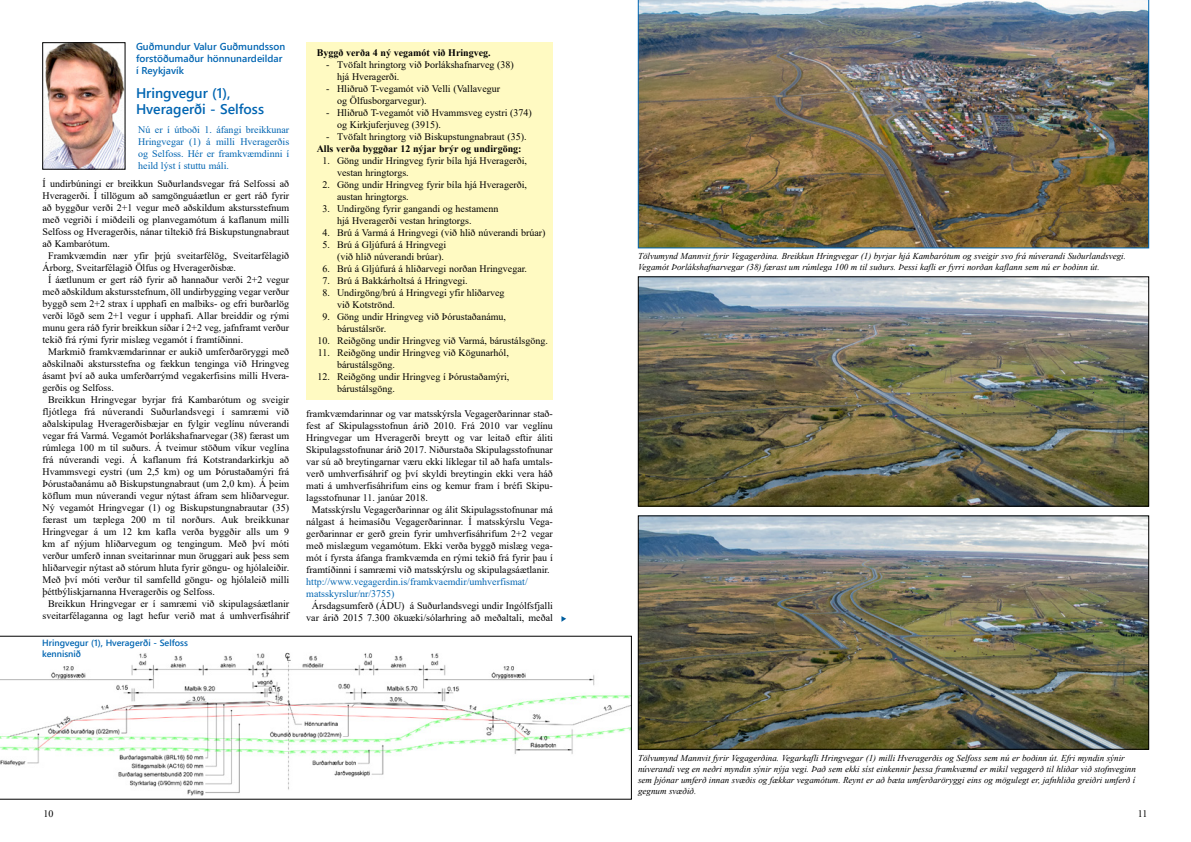
<style>
.page{position:relative;width:1191px;height:842px;background:#fff}
.page>*{position:absolute;margin:0;border:0;box-sizing:border-box;transform-origin:0 0}
.t1{font:600 14px/16.8px "Segoe UI";color:#0065b2}
.t2{font:10px/12px "Times New Roman";color:#000}
.t3{font:10px/12px "Times New Roman";color:#0065b2;text-align:justify}
.t4{font:700 10px "Times New Roman";color:#000}
.t5{font:600 10px/12px "Segoe UI";color:#0065b2}
.t6{font:italic 9px/11px "Times New Roman";color:#000}
.t7{font:600 9px/10.8px "Segoe UI";color:#0065b2}
</style>
<div class="page">
<div style="left:306px;top:43px;width:247px;height:357px;background:#fffac2"></div>
<img style="left:45px;top:45px;width:78px;height:122px">
<svg style="left:0;top:636px;width:631px;height:163px"></svg>
<img style="left:640px;top:279px;width:507px;height:225px">
<div style="left:638px;top:277px;width:511px;height:229px;border:1px solid #000"></div>
<img style="left:640px;top:518px;width:507px;height:229px">
<div style="left:638px;top:516px;width:511px;height:233px;border:1px solid #000"></div>
<img style="left:638px;top:0;width:511px;height:248px">
<svg style="left:561px;top:616px;width:5px;height:6px"></svg>
<p class="t5" style="left:136px;top:40px;width:151px">Guðmundur Valur Guðmundsson forstöðumaður hönnunardeildar í Reykjavík</p>
<h1 class="t1" style="left:136px;top:84px;width:130px">Hringvegur (1),<br>Hveragerði - Selfoss</h1>
<p class="t3" style="left:138px;top:123px;width:152px">Nú er í útboði 1. áfangi breikkunar Hringvegar (1) á milli Hveragerðis og Selfoss. Hér er framkvæmdinni í heild lýst í stuttu máli.</p>
<p class="t2" style="left:43px;top:177px;width:248px">Í undirbúningi er breikkun Suðurlandsvegar frá Selfossi að</p>
<p class="t2" style="left:43px;top:189px;width:248px">Hveragerði. Í tillögum að samgönguáætlun er gert ráð fyrir</p>
<p class="t2" style="left:43px;top:201px;width:248px">að byggður verði 2+1 vegur með aðskildum akstursstefnum</p>
<p class="t2" style="left:43px;top:213px;width:248px">með vegriði í miðdeili og planvegamótum á kaflanum milli</p>
<p class="t2" style="left:43px;top:225px;width:248px">Selfoss og Hveragerðis, nánar tiltekið frá Biskupstungnabraut</p>
<p class="t2" style="left:43px;top:237px;width:69px">að Kambarótum.</p>
<p class="t2" style="left:48px;top:249px;width:242px">Framkvæmdin nær yfir þrjú sveitarfélög, Sveitarfélagið</p>
<p class="t2" style="left:43px;top:261px;width:195px">Árborg, Sveitarfélagið Ölfus og Hveragerðisbæ.</p>
<p class="t2" style="left:48px;top:273px;width:242px">Í áætlunum er gert ráð fyrir að hannaður verði 2+2 vegur</p>
<p class="t2" style="left:43px;top:285px;width:248px">með aðskildum akstursstefnum, öll undirbygging vegar verður</p>
<p class="t2" style="left:43px;top:297px;width:248px">byggð sem 2+2 strax í upphafi en malbiks- og efri burðarlög</p>
<p class="t2" style="left:43px;top:309px;width:248px">verði lögð sem 2+1 vegur í upphafi. Allar breiddir og rými</p>
<p class="t2" style="left:43px;top:321px;width:248px">munu gera ráð fyrir breikkun síðar í 2+2 veg, jafnframt verður</p>
<p class="t2" style="left:43px;top:333px;width:202px">tekið frá rými fyrir mislæg vegamót í framtíðinni.</p>
<p class="t2" style="left:48px;top:345px;width:242px">Markmið framkvæmdarinnar er aukið umferðaröryggi með</p>
<p class="t2" style="left:43px;top:357px;width:248px">aðskilnaði akstursstefna og fækkun tenginga við Hringveg</p>
<p class="t2" style="left:43px;top:369px;width:247px">ásamt því að auka umferðarrýmd vegakerfisins milli Hvera-</p>
<p class="t2" style="left:43px;top:381px;width:73px">gerðis og Selfoss.</p>
<p class="t2" style="left:48px;top:393px;width:242px">Breikkun Hringvegar byrjar frá Kambarótum og sveigir</p>
<p class="t2" style="left:43px;top:405px;width:248px">fljótlega frá núverandi Suðurlandsvegi í samræmi við</p>
<p class="t2" style="left:43px;top:417px;width:248px">aðalskipulag Hveragerðisbæjar en fylgir veglínu núverandi</p>
<p class="t2" style="left:43px;top:429px;width:248px">vegar frá Varmá. Vegamót Þorlákshafnarvegar (38) færast um</p>
<p class="t2" style="left:43px;top:441px;width:248px">rúmlega 100 m til suðurs. Á tveimur stöðum víkur veglína</p>
<p class="t2" style="left:43px;top:453px;width:248px">frá núverandi vegi. Á kaflanum frá Kotstrandarkirkju að</p>
<p class="t2" style="left:43px;top:465px;width:248px">Hvammsvegi eystri (um 2,5 km) og um Þórustaðamýri frá</p>
<p class="t2" style="left:43px;top:477px;width:248px">Þórustaðanámu að Biskupstungnabraut (um 2,0 km). Á þeim</p>
<p class="t2" style="left:43px;top:489px;width:248px">köflum mun núverandi vegur nýtast áfram sem hliðarvegur.</p>
<p class="t2" style="left:43px;top:501px;width:248px">Ný vegamót Hringvegar (1) og Biskupstungnabrautar (35)</p>
<p class="t2" style="left:43px;top:513px;width:248px">færast um tæplega 200 m til norðurs. Auk breikkunar</p>
<p class="t2" style="left:43px;top:525px;width:248px">Hringvegar á um 12 km kafla verða byggðir alls um 9</p>
<p class="t2" style="left:43px;top:537px;width:248px">km af nýjum hliðarvegum og tengingum. Með því móti</p>
<p class="t2" style="left:43px;top:549px;width:248px">verður umferð innan sveitarinnar mun öruggari auk þess sem</p>
<p class="t2" style="left:43px;top:561px;width:248px">hliðarvegir nýtast að stórum hluta fyrir göngu- og hjólaleiðir.</p>
<p class="t2" style="left:43px;top:573px;width:248px">Með því móti verður til samfelld göngu- og hjólaleið milli</p>
<p class="t2" style="left:43px;top:585px;width:174px">þéttbýliskjarnanna Hveragerðis og Selfoss.</p>
<p class="t2" style="left:48px;top:597px;width:242px">Breikkun Hringvegar er í samræmi við skipulagsáætlanir</p>
<p class="t2" style="left:43px;top:609px;width:248px">sveitarfélaganna og lagt hefur verið mat á umhverfisáhrif</p>
<p class="t7" style="left:42px;top:637px;width:147px">Hringvegur (1), Hveragerði - Selfoss kennisnið</p>
<p class="t4" style="left:317px;top:46px;width:175px">Byggð verða 4 ný vegamót við Hringveg.</p>
<p class="t2" style="left:337px;top:59px;width:178px;text-indent:-11px">- Tvöfalt hringtorg við Þorlákshafnarveg (38) hjá Hveragerði.</p>
<p class="t2" style="left:337px;top:83px;width:165px;text-indent:-11px">- Hliðruð T-vegamót við Velli (Vallavegur og Ölfusborgarvegur).</p>
<p class="t2" style="left:337px;top:107px;width:196px;text-indent:-11px">- Hliðruð T-vegamót við Hvammsveg eystri (374) og Kirkjuferjuveg (3915).</p>
<p class="t2" style="left:326px;top:131px;width:202px">- Tvöfalt hringtorg við Biskupstungnabraut (35).</p>
<p class="t4" style="left:317px;top:142px;width:206px">Alls verða byggðar 12 nýjar brýr og undirgöng:</p>
<p class="t2" style="left:337px;top:155px;width:192px;text-indent:-14px">1. Göng undir Hringveg fyrir bíla hjá Hveragerði, vestan hringtorgs.</p>
<p class="t2" style="left:337px;top:179px;width:192px;text-indent:-14px">2. Göng undir Hringveg fyrir bíla hjá Hveragerði, austan hringtorgs.</p>
<p class="t2" style="left:337px;top:203px;width:163px;text-indent:-14px">3. Undirgöng fyrir gangandi og hestamenn hjá Hveragerði vestan hringtorgs.</p>
<p class="t2" style="left:322px;top:227px;width:224px">4. Brú á Varmá á Hringvegi (við hlið núverandi brúar)</p>
<p class="t2" style="left:322px;top:239px;width:125px;text-align:right">5. Brú á Gljúfurá á Hringvegi (við hlið núverandi brúar).</p>
<p class="t2" style="left:322px;top:263px;width:206px">6. Brú á Gljúfurá á hliðarvegi norðan Hringvegar.</p>
<p class="t2" style="left:322px;top:275px;width:147px">7. Brú á Bakkárholtsá á Hringvegi.</p>
<p class="t2" style="left:337px;top:287px;width:169px;text-indent:-14px">8. Undirgöng/brú á Hringvegi yfir hliðarveg við Kotströnd.</p>
<p class="t2" style="left:337px;top:311px;width:171px;text-indent:-14px">9. Göng undir Hringveg við Þórustaðanámu, bárustálsrör.</p>
<p class="t2" style="left:317px;top:335px;width:232px">10. Reiðgöng undir Hringveg við Varmá, bárustálsgöng.</p>
<p class="t2" style="left:337px;top:347px;width:173px;text-indent:-19px">11. Reiðgöng undir Hringveg við Kögunarhól, bárustálsgöng.</p>
<p class="t2" style="left:337px;top:371px;width:174px;text-indent:-20px">12. Reiðgöng undir Hringveg í Þórustaðamýri, bárustálsgöng.</p>
<p class="t2" style="left:306px;top:408px;width:247px">framkvæmdarinnar og var matsskýrsla Vegagerðarinnar stað-</p>
<p class="t2" style="left:306px;top:420px;width:248px">fest af Skipulagsstofnun árið 2010. Frá 2010 var veglínu</p>
<p class="t2" style="left:306px;top:432px;width:248px">Hringvegar um Hveragerði breytt og var leitað eftir áliti</p>
<p class="t2" style="left:306px;top:444px;width:248px">Skipulagsstofnunar árið 2017. Niðurstaða Skipulagsstofnunar</p>
<p class="t2" style="left:306px;top:456px;width:247px">var sú að breytingarnar væru ekki líklegar til að hafa umtals-</p>
<p class="t2" style="left:306px;top:468px;width:248px">verð umhverfisáhrif og því skyldi breytingin ekki vera háð</p>
<p class="t2" style="left:306px;top:480px;width:247px">mati á umhverfisáhrifum eins og kemur fram í bréfi Skipu-</p>
<p class="t2" style="left:306px;top:492px;width:123px">lagsstofnunar 11. janúar 2018.</p>
<p class="t2" style="left:312px;top:504px;width:242px">Matsskýrslu Vegagerðarinnar og álit Skipulagsstofnunar má</p>
<p class="t2" style="left:306px;top:516px;width:247px">nálgast á heimasíðu Vegagerðarinnar. Í matsskýrslu Vega-</p>
<p class="t2" style="left:306px;top:528px;width:248px">gerðarinnar er gerð grein fyrir umhverfisáhrifum 2+2 vegar</p>
<p class="t2" style="left:306px;top:540px;width:247px">með mislægum vegamótum. Ekki verða byggð mislæg vega-</p>
<p class="t2" style="left:306px;top:552px;width:248px">mót í fyrsta áfanga framkvæmda en rými tekið frá fyrir þau í</p>
<p class="t2" style="left:306px;top:564px;width:245px">framtíðinni í samræmi við matsskýrslu og skipulagsáætlanir.</p>
<p class="t3" style="left:306px;top:576px;width:223px">http://www.vegagerdin.is/framkvaemdir/umhverfismat/ matsskyrslur/nr/3755)</p>
<p class="t2" style="left:306px;top:600px;width:248px;text-align:center">Ársdagsumferð (ÁDU) á Suðurlandsvegi undir Ingólfsfjalli var árið 2015 7.300 ökuæki/sólarhring að meðaltali, meðal</p>
<p class="t6" style="left:638px;top:250px;width:489px">Tölvumynd Mannvit fyrir Vegagerðina. Breikkun Hringvegar (1) byrjar hjá Kambarótum og sveigir svo frá núverandi Suðurlandsvegi.<br>Vegamót Þorlákshafnarvegar (38) færast um rúmlega 100 m til suðurs. Þessi kafli er fyrri norðan kaflann sem nú er boðinn út.</p>
<p class="t6" style="left:638px;top:752px;width:499px">Tölvumynd Mannvit fyrir Vegagerðina. Vegarkafli Hringvegar (1) milli Hveragerðis og Selfoss sem nú er boðinn út. Efri myndin sýnir núverandi veg en neðri myndin sýnir nýja vegi. Það sem ekki síst einkennir þessa framkvæmd er mikil vegagerð til hliðar við stofnveginn sem þjónar umferð innan svæðis og fækkar vegamótum. Reynt er að bæta umferðaröryggi eins og mögulegt er, jafnhliða greiðri umferð í gegnum svæðið.</p>
<p class="t2" style="left:44px;top:808px;width:11px">10</p>
<p class="t2" style="left:1137px;top:808px;width:11px">11</p>
</div>
